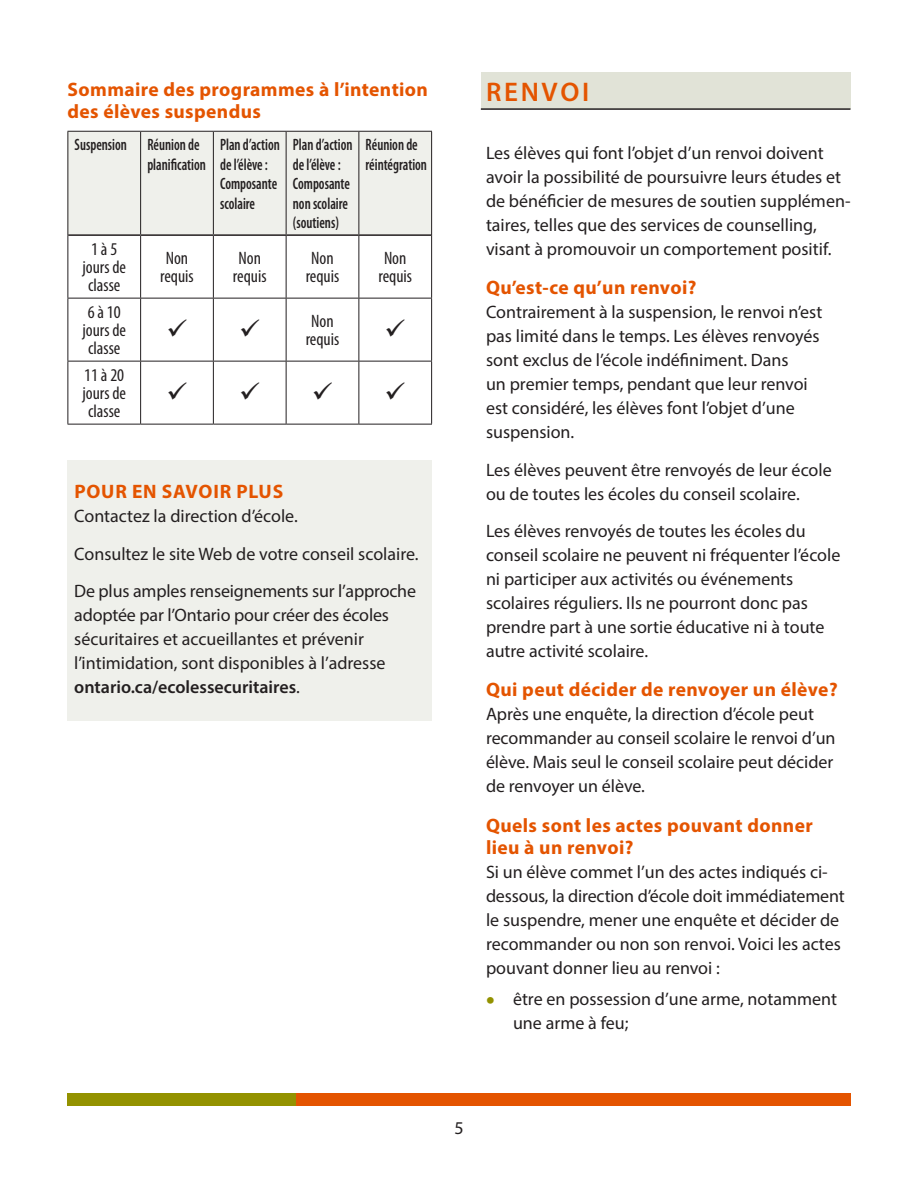
<style>
.page{position:relative;width:918px;height:1188px;background:#fff}
.page>*{position:absolute;margin:0;border:0;box-sizing:border-box;transform-origin:0 0}
.t1{font:600 27px "Myriad Pro";letter-spacing:.1em;color:#e45400}
.t2{font:700 19.5px/22.5px "Myriad Pro";letter-spacing:.02em;color:#e45400}
.t3{font:700 19.5px "Myriad Pro";letter-spacing:.04em;color:#e45400}
.t4{font:18px/24px "Myriad Pro";color:#231f20}
.table_text{font:condensed 18px/18px "Myriad Pro";color:#231f20;text-align:center}
.table_head{font:600 condensed 16.5px/19.5px "Myriad Pro";color:#231f20;scale:.85 1}
.s1{font-weight:600}
.s2{font-weight:700;font-size:25.5px;color:#939200}
</style>
<div class="page">
<div style="left:68px;top:1093px;width:229px;height:13px;background:#939200"></div>
<div style="left:296px;top:1093px;width:554px;height:13px;background:#e45400"></div>
<div style="left:481px;top:72px;width:369px;height:37px;background:#e1e3d7"></div>
<hr style="left:481px;top:108px;width:369px;height:2px;background:#231f20">
<div style="left:68px;top:460px;width:364px;height:260px;background:#eff0eb"></div>
<div style="left:69px;top:132px;width:362px;height:102px;background:#eff0eb"></div>
<hr style="left:68px;top:131px;width:73px;height:1px;background:#231f20">
<hr style="left:68px;top:132px;width:1px;height:103px;background:#231f20">
<hr style="left:141px;top:131px;width:72px;height:1px;background:#231f20">
<hr style="left:140px;top:132px;width:1px;height:102px;background:#231f20">
<hr style="left:213px;top:131px;width:73px;height:1px;background:#231f20">
<hr style="left:213px;top:132px;width:1px;height:102px;background:#231f20">
<hr style="left:286px;top:131px;width:73px;height:1px;background:#231f20">
<hr style="left:286px;top:132px;width:1px;height:102px;background:#231f20">
<hr style="left:359px;top:131px;width:73px;height:1px;background:#231f20">
<hr style="left:358px;top:132px;width:1px;height:102px;background:#231f20">
<hr style="left:431px;top:132px;width:1px;height:103px;background:#231f20">
<hr style="left:68px;top:235px;width:1px;height:63px;background:#231f20">
<hr style="left:140px;top:236px;width:1px;height:62px;background:#231f20">
<hr style="left:213px;top:236px;width:1px;height:62px;background:#231f20">
<hr style="left:286px;top:236px;width:1px;height:62px;background:#231f20">
<hr style="left:358px;top:236px;width:1px;height:62px;background:#231f20">
<hr style="left:431px;top:235px;width:1px;height:63px;background:#231f20">
<hr style="left:68px;top:298px;width:73px;height:1px;background:#231f20">
<hr style="left:68px;top:298px;width:1px;height:63px;background:#231f20">
<hr style="left:141px;top:298px;width:72px;height:1px;background:#231f20">
<hr style="left:140px;top:298px;width:1px;height:63px;background:#231f20">
<hr style="left:213px;top:298px;width:73px;height:1px;background:#231f20">
<hr style="left:213px;top:298px;width:1px;height:63px;background:#231f20">
<hr style="left:286px;top:298px;width:73px;height:1px;background:#231f20">
<hr style="left:286px;top:298px;width:1px;height:63px;background:#231f20">
<hr style="left:359px;top:298px;width:73px;height:1px;background:#231f20">
<hr style="left:358px;top:298px;width:1px;height:63px;background:#231f20">
<hr style="left:431px;top:298px;width:1px;height:63px;background:#231f20">
<hr style="left:68px;top:361px;width:73px;height:1px;background:#231f20">
<hr style="left:68px;top:362px;width:1px;height:62px;background:#231f20">
<hr style="left:141px;top:361px;width:72px;height:1px;background:#231f20">
<hr style="left:140px;top:362px;width:1px;height:62px;background:#231f20">
<hr style="left:213px;top:361px;width:73px;height:1px;background:#231f20">
<hr style="left:213px;top:362px;width:1px;height:62px;background:#231f20">
<hr style="left:286px;top:361px;width:73px;height:1px;background:#231f20">
<hr style="left:286px;top:362px;width:1px;height:62px;background:#231f20">
<hr style="left:359px;top:361px;width:73px;height:1px;background:#231f20">
<hr style="left:358px;top:362px;width:1px;height:62px;background:#231f20">
<hr style="left:431px;top:362px;width:1px;height:62px;background:#231f20">
<hr style="left:68px;top:424px;width:73px;height:1px;background:#231f20">
<hr style="left:141px;top:424px;width:72px;height:1px;background:#231f20">
<hr style="left:213px;top:424px;width:73px;height:1px;background:#231f20">
<hr style="left:286px;top:424px;width:73px;height:1px;background:#231f20">
<hr style="left:359px;top:424px;width:73px;height:1px;background:#231f20">
<hr style="left:68px;top:234px;width:73px;height:2px;background:#231f20">
<hr style="left:141px;top:234px;width:72px;height:2px;background:#231f20">
<hr style="left:213px;top:234px;width:73px;height:2px;background:#231f20">
<hr style="left:286px;top:234px;width:73px;height:2px;background:#231f20">
<hr style="left:359px;top:234px;width:72px;height:2px;background:#231f20">
<h2 class="t2" style="left:68px;top:77px;width:362px">Sommaire des programmes à l’intention des élèves suspendus</h2>
<p class="table_head" style="left:75px;top:135px;width:63px">Suspension</p>
<p class="table_head" style="left:147px;top:135px;width:70px">Réunion de planification</p>
<p class="table_head" style="left:220px;top:135px;width:72px">Plan d’action de l’élève :<br>Composante scolaire</p>
<p class="table_head" style="left:293px;top:135px;width:72px">Plan d’action de l’élève :<br>Composante non scolaire (soutiens)</p>
<p class="table_head" style="left:366px;top:135px;width:74px">Réunion de réintégration</p>
<p class="table_text" style="left:82px;top:240px;width:45px">1 à 5 jours de classe</p>
<p class="table_text" style="left:160px;top:249px;width:35px">Non requis</p>
<p class="table_text" style="left:233px;top:249px;width:35px">Non requis</p>
<p class="table_text" style="left:306px;top:249px;width:35px">Non requis</p>
<p class="table_text" style="left:378px;top:249px;width:35px">Non requis</p>
<p class="table_text" style="left:82px;top:303px;width:45px">6 à 10 jours de classe</p>
<p class="table_text" style="left:306px;top:312px;width:35px">Non requis</p>
<p class="table_text" style="left:82px;top:366px;width:45px">11 à 20 jours de classe</p>
<h2 class="t3" style="left:74px;top:479px;width:210px">POUR EN SAVOIR PLUS</h2>
<p class="t4" style="left:74px;top:504px;width:225px">Contactez la direction d’école.</p>
<p class="t4" style="left:74px;top:541px;width:346px">Consultez le site Web de votre conseil scolaire.</p>
<p class="t4" style="left:74px;top:579px;width:343px">De plus amples renseignements sur l’approche adoptée par l’Ontario pour créer des écoles sécuritaires et accueillantes et prévenir l’intimidation, sont disponibles à l’adresse <span class="s1">ontario.ca/ecolessecuritaires</span>.</p>
<p class="t1" style="left:486px;top:75px;width:105px">RENVOI</p>
<p class="t4" style="left:486px;top:141px;width:365px">Les élèves qui font l’objet d’un renvoi doivent avoir la possibilité de poursuivre leurs études et de bénéficier de mesures de soutien supplémen&shy;taires, telles que des services de counselling, visant à promouvoir un comportement positif.</p>
<h2 class="t2" style="left:486px;top:276px;width:212px">Qu’est-ce qu’un renvoi?</h2>
<p class="t4" style="left:486px;top:300px;width:338px">Contrairement à la suspension, le renvoi n’est pas limité dans le temps. Les élèves renvoyés sont exclus de l’école indéfiniment. Dans<br>un premier temps, pendant que leur renvoi est considéré, les élèves font l’objet d’une suspension.</p>
<p class="t4" style="left:486px;top:457px;width:347px">Les élèves peuvent être renvoyés de leur école ou de toutes les écoles du conseil scolaire.</p>
<p class="t4" style="left:486px;top:519px;width:356px">Les élèves renvoyés de toutes les écoles du conseil scolaire ne peuvent ni fréquenter l’école ni participer aux activités ou événements scolaires réguliers. Ils ne pourront donc pas prendre part à une sortie éducative ni à toute autre activité scolaire.</p>
<h2 class="t2" style="left:486px;top:678px;width:353px">Qui peut décider de renvoyer un élève?</h2>
<p class="t4" style="left:486px;top:702px;width:351px">Après une enquête, la direction d’école peut recommander au conseil scolaire le renvoi d’un élève. Mais seul le conseil scolaire peut décider de renvoyer un élève.</p>
<h2 class="t2" style="left:486px;top:813px;width:328px">Quels sont les actes pouvant donner lieu à un renvoi?</h2>
<p class="t4" style="left:486px;top:860px;width:360px">Si un élève commet l’un des actes indiqués ci&shy;dessous, la direction d’école doit immédiatement le suspendre, mener une enquête et décider de recommander ou non son renvoi. Voici les actes pouvant donner lieu au renvoi :</p>
<p class="t4" style="left:513px;top:987px;width:326px;text-indent:-27px"><span class="s2">•</span> être en possession d’une arme, notamment une arme à feu;</p>
<p class="t4" style="left:454px;top:1116px;width:11px">5</p>
</div>
